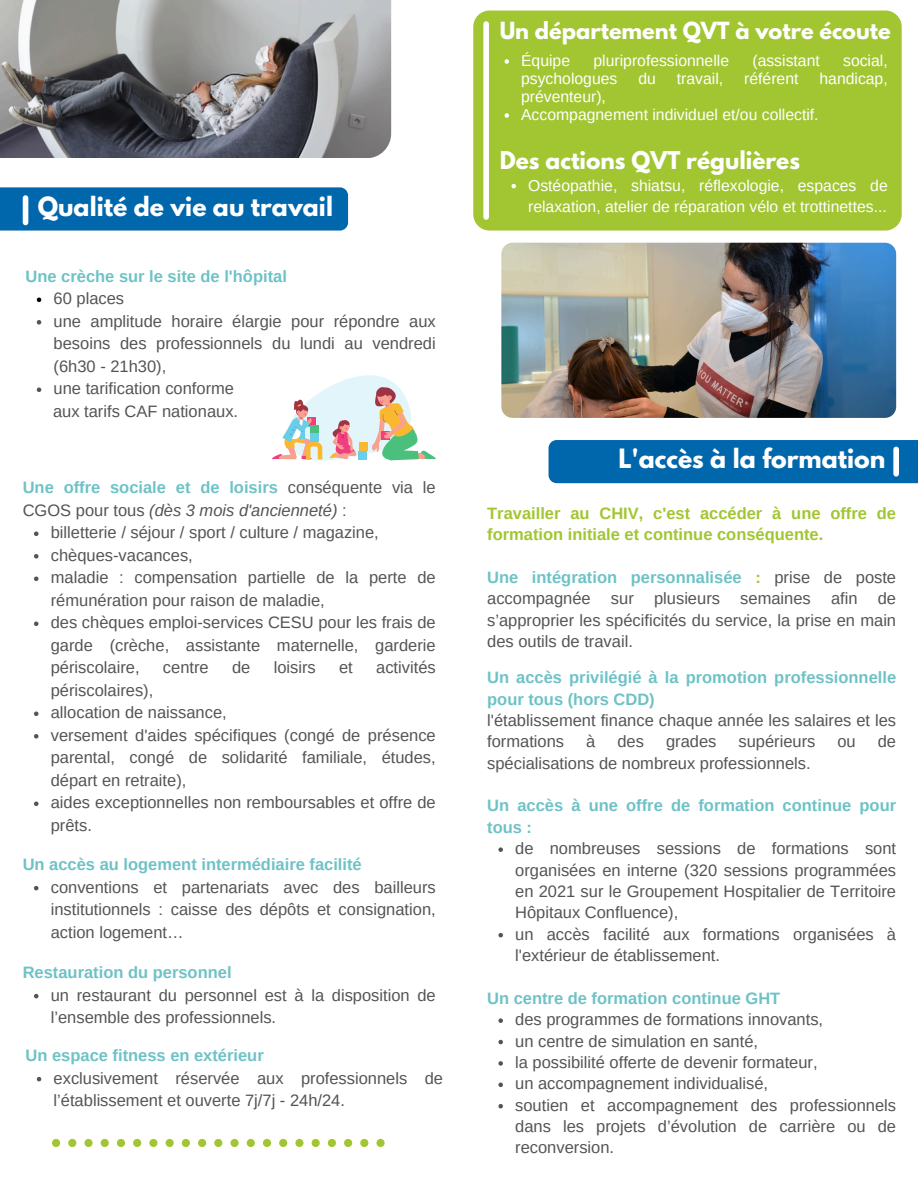
<style>
.page{position:relative;width:918px;height:1188px;background:#fff}
.page>*{position:absolute;margin:0;border:0;box-sizing:border-box;transform-origin:0 0}
.t1{font:700 23.55px "League Spartan";color:#fff}
.t2{font:700 21.75px "League Spartan";color:#fff}
.t3{font:700 20.85px "League Spartan";color:#fff}
.t4{font:16.5px/22.5px "Arimo";color:#545454}
.t5{font:700 16.5px/21.3px "Arimo";color:#6ec2c6}
.t6{font:700 16.5px/21.3px "Arimo";color:#a2c632}
.t7{font:15.75px/21.3px "Arimo";color:#fff}
.s1{font-weight:700;color:#6ec2c6}
.s2{font-style:italic}
.s3{font-weight:700;color:#a2c632}
</style>
<div class="page">
<svg style="left:52px;top:1139px;width:8px;height:8px"></svg>
<svg style="left:68px;top:1139px;width:8px;height:8px"></svg>
<svg style="left:84px;top:1139px;width:9px;height:8px"></svg>
<svg style="left:101px;top:1139px;width:8px;height:8px"></svg>
<svg style="left:117px;top:1139px;width:8px;height:8px"></svg>
<svg style="left:133px;top:1139px;width:8px;height:8px"></svg>
<svg style="left:149px;top:1139px;width:8px;height:8px"></svg>
<svg style="left:166px;top:1139px;width:8px;height:8px"></svg>
<svg style="left:182px;top:1139px;width:8px;height:8px"></svg>
<svg style="left:198px;top:1139px;width:8px;height:8px"></svg>
<svg style="left:214px;top:1139px;width:8px;height:8px"></svg>
<svg style="left:230px;top:1139px;width:9px;height:8px"></svg>
<svg style="left:247px;top:1139px;width:8px;height:8px"></svg>
<svg style="left:263px;top:1139px;width:8px;height:8px"></svg>
<svg style="left:279px;top:1139px;width:8px;height:8px"></svg>
<svg style="left:295px;top:1139px;width:9px;height:8px"></svg>
<svg style="left:312px;top:1139px;width:8px;height:8px"></svg>
<svg style="left:328px;top:1139px;width:8px;height:8px"></svg>
<svg style="left:344px;top:1139px;width:8px;height:8px"></svg>
<svg style="left:360px;top:1139px;width:8px;height:8px"></svg>
<svg style="left:377px;top:1139px;width:8px;height:8px"></svg>
<div style="left:0;top:187px;width:348px;height:44px;background:#0067ad"></div>
<div style="left:23px;top:198px;width:5px;height:25px;background:#fff"></div>
<div style="left:549px;top:440px;width:369px;height:43px;background:#0067ad"></div>
<div style="left:893px;top:449px;width:6px;height:25px;background:#fff"></div>
<div style="left:473px;top:11px;width:428px;height:220px;background:#a2c632;border-radius:16px"></div>
<div style="left:483px;top:24px;width:6px;height:193px;background:#fff"></div>
<img style="left:501px;top:243px;width:395px;height:175px;border-radius:11px">
<img style="left:0;top:0;width:391px;height:158px">
<svg style="left:272px;top:375px;width:164px;height:86px"></svg>
<svg style="left:34px;top:532px;width:4px;height:4px"></svg>
<svg style="left:34px;top:554px;width:4px;height:5px"></svg>
<svg style="left:34px;top:577px;width:4px;height:4px"></svg>
<svg style="left:34px;top:622px;width:4px;height:4px"></svg>
<svg style="left:34px;top:712px;width:4px;height:4px"></svg>
<svg style="left:34px;top:734px;width:4px;height:5px"></svg>
<svg style="left:34px;top:802px;width:4px;height:4px"></svg>
<svg style="left:34px;top:886px;width:4px;height:4px"></svg>
<svg style="left:34px;top:994px;width:4px;height:4px"></svg>
<svg style="left:498px;top:847px;width:5px;height:5px"></svg>
<svg style="left:498px;top:933px;width:5px;height:4px"></svg>
<svg style="left:498px;top:1018px;width:5px;height:5px"></svg>
<svg style="left:498px;top:1040px;width:5px;height:4px"></svg>
<svg style="left:498px;top:1061px;width:5px;height:5px"></svg>
<svg style="left:498px;top:1083px;width:5px;height:4px"></svg>
<svg style="left:498px;top:1104px;width:5px;height:4px"></svg>
<svg style="left:37px;top:1077px;width:4px;height:4px"></svg>
<svg style="left:505px;top:59px;width:4px;height:5px"></svg>
<svg style="left:505px;top:113px;width:4px;height:5px"></svg>
<svg style="left:511px;top:184px;width:5px;height:4px"></svg>
<svg style="left:37px;top:298px;width:4px;height:4px"></svg>
<svg style="left:37px;top:320px;width:4px;height:5px"></svg>
<svg style="left:37px;top:388px;width:4px;height:4px"></svg>
<p class="t1" style="left:38px;top:195px;width:297px">Qualité de vie au travail</p>
<p class="t5" style="left:26px;top:265px;width:263px">Une crèche sur le site de l'hôpital</p>
<p class="t4" style="left:54px;top:287px;width:72px">60 places</p>
<p class="t4" style="left:54px;top:310px;width:384px;text-align:justify">une amplitude horaire élargie pour répondre aux besoins des professionnels du lundi au vendredi (6h30 - 21h30),</p>
<p class="t4" style="left:54px;top:377px;width:182px">une tarification conforme</p>
<p class="t4" style="left:53px;top:400px;width:187px">aux tarifs CAF nationaux.</p>
<h1 class="t4" style="left:23px;top:476px;width:415px"><span class="s1">Une offre sociale et de loisirs</span> conséquente via le<br>CGOS pour tous <span class="s2">(dès 3 mois d'ancienneté)</span> :</h1>
<p class="t4" style="left:51px;top:521px;width:330px">billetterie / séjour / sport / culture / magazine,</p>
<p class="t4" style="left:51px;top:544px;width:144px">chèques-vacances,</p>
<p class="t4" style="left:51px;top:566px;width:387px">maladie : compensation partielle de la perte de rémunération pour raison de maladie,</p>
<p class="t4" style="left:51px;top:611px;width:387px;text-align:justify">des chèques emploi-services CESU pour les frais de garde (crèche, assistante maternelle, garderie périscolaire,</p>
<p class="t4" style="left:163px;top:656px;width:47px">centre</p>
<p class="t4" style="left:232px;top:656px;width:20px">de</p>
<p class="t4" style="left:274px;top:656px;width:44px">loisirs</p>
<p class="t4" style="left:339px;top:656px;width:15px">et</p>
<p class="t4" style="left:376px;top:656px;width:61px">activités</p>
<p class="t4" style="left:51px;top:679px;width:104px">périscolaires),</p>
<p class="t4" style="left:51px;top:701px;width:177px">allocation de naissance,</p>
<p class="t4" style="left:51px;top:724px;width:386px;text-align:justify">versement d'aides spécifiques (congé de présence parental, congé de solidarité familiale, études, départ en retraite),</p>
<p class="t4" style="left:51px;top:791px;width:387px">aides exceptionnelles non remboursables et offre de prêts.</p>
<p class="t5" style="left:23px;top:854px;width:341px">Un accès au logement intermédiaire facilité</p>
<p class="t4" style="left:51px;top:876px;width:387px;text-align:justify">conventions et partenariats avec des bailleurs institutionnels : caisse des dépôts et consignation, action logement…</p>
<p class="t5" style="left:23px;top:962px;width:210px">Restauration du personnel</p>
<p class="t4" style="left:51px;top:984px;width:386px">un restaurant du personnel est à la disposition de l’ensemble des professionnels.</p>
<p class="t5" style="left:26px;top:1045px;width:240px">Un espace fitness en extérieur</p>
<p class="t4" style="left:54px;top:1067px;width:391px">exclusivement réservée aux professionnels de l’établissement et ouverte 7j/7j - 24h/24.</p>
<p class="t3" style="left:500px;top:20px;width:393px">Un département QVT à votre écoute</p>
<p class="t7" style="left:521px;top:50px;width:50px">Équipe</p>
<p class="t7" style="left:594px;top:50px;width:137px">pluriprofessionnelle</p>
<p class="t7" style="left:752px;top:50px;width:69px">(assistant</p>
<p class="t7" style="left:843px;top:50px;width:46px">social,</p>
<p class="t7" style="left:521px;top:68px;width:98px">psychologues</p>
<p class="t7" style="left:638px;top:68px;width:19px">du</p>
<p class="t7" style="left:677px;top:68px;width:48px">travail,</p>
<p class="t7" style="left:744px;top:68px;width:56px">référent</p>
<p class="t7" style="left:820px;top:68px;width:70px">handicap,</p>
<p class="t7" style="left:521px;top:86px;width:86px">préventeur),</p>
<p class="t7" style="left:521px;top:104px;width:299px">Accompagnement individuel et/ou collectif.</p>
<h1 class="t2" style="left:500px;top:149px;width:302px">Des actions QVT régulières</h1>
<h3 class="t7" style="left:528px;top:175px;width:361px">Ostéopathie, shiatsu, réflexologie, espaces de relaxation, atelier de réparation vélo et trottinettes...</h3>
<p class="t1" style="left:619px;top:447px;width:268px">L'accès à la formation</p>
<p class="t6" style="left:487px;top:503px;width:410px">Travailler au CHIV, c'est accéder à une offre de formation initiale et continue conséquente.</p>
<p class="t4" style="left:487px;top:567px;width:410px;line-height:21.3px;text-align:justify"><span class="s1">Une intégration personnalisée</span> <span class="s3">:</span> prise de poste accompagnée sur plusieurs semaines afin de s’approprier les spécificités du service, la prise en main des outils de travail.</p>
<p class="t5" style="left:487px;top:667px;width:410px">Un accès privilégié à la promotion professionnelle pour tous (hors CDD)</p>
<h3 class="t4" style="left:487px;top:710px;width:410px;line-height:21.3px">l'établissement finance chaque année les salaires et les formations</h3>
<h3 class="t4" style="left:586px;top:730px;width:11px">à</h3>
<h3 class="t4" style="left:617px;top:730px;width:28px">des</h3>
<h3 class="t4" style="left:666px;top:730px;width:52px">grades</h3>
<h3 class="t4" style="left:738px;top:730px;width:78px">supérieurs</h3>
<h3 class="t4" style="left:837px;top:730px;width:20px">ou</h3>
<h3 class="t4" style="left:878px;top:730px;width:20px">de</h3>
<h3 class="t4" style="left:487px;top:752px;width:325px">spécialisations de nombreux professionnels.</h3>
<p class="t5" style="left:487px;top:795px;width:410px">Un accès à une offre de formation continue pour tous :</p>
<h3 class="t4" style="left:515px;top:838px;width:382px;line-height:21.3px;text-align:justify">de nombreuses sessions de formations sont organisées en interne (320 sessions programmées en 2021 sur le Groupement Hospitalier de Territoire Hôpitaux Confluence),</h3>
<p class="t4" style="left:515px;top:923px;width:382px;line-height:21.3px">un accès facilité aux formations organisées à l'extérieur de établissement.</p>
<p class="t5" style="left:487px;top:987px;width:295px">Un centre de formation continue GHT</p>
<p class="t4" style="left:515px;top:1008px;width:309px">des programmes de formations innovants,</p>
<p class="t4" style="left:515px;top:1030px;width:244px">un centre de simulation en santé,</p>
<p class="t4" style="left:515px;top:1051px;width:304px">la possibilité offerte de devenir formateur,</p>
<h2 class="t4" style="left:515px;top:1072px;width:254px">un accompagnement individualisé,</h2>
<p class="t4" style="left:515px;top:1094px;width:382px;line-height:21.3px;text-align:justify">soutien et accompagnement des professionnels dans les projets d’évolution de carrière ou de reconversion.</p>
</div>
